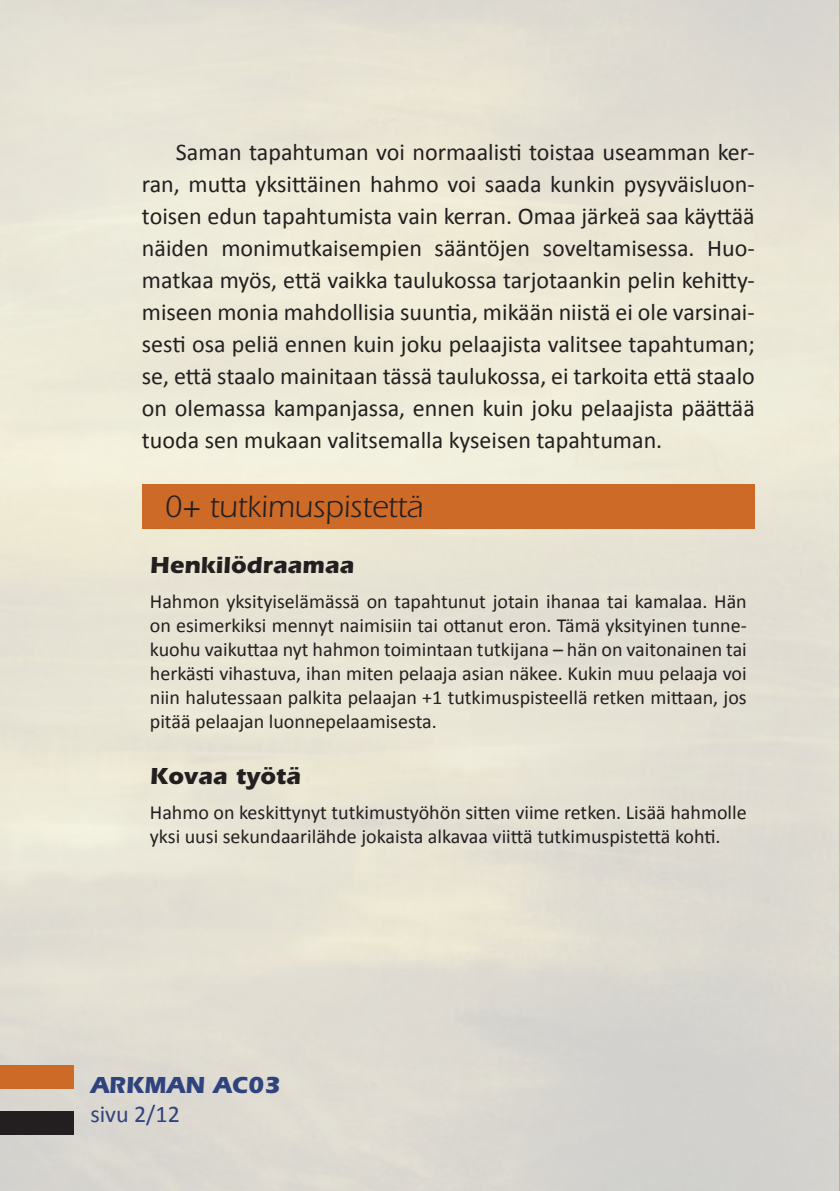
<style>
.page{position:relative;width:840px;height:1191px;background:#fff}
.page>*{position:absolute;margin:0;border:0;box-sizing:border-box;transform-origin:0 0}
.Otsikko{font:32px "ITC Eras Std";color:#231f20}
.t1{font:24px/32px "Calibri";color:#231f20;text-align:justify}
.Aliotsikko{font:700 24px "ITC Eras Std";color:#231f20}
.t2{font:700 24px "ITC Eras Std";color:#2f437e}
.t3{font:24px "Calibri";color:#2f437e}
.Sivuhuomio{font:20px/24px "Calibri";color:#231f20;text-align:justify}
</style>
<div class="page">
<img style="left:0;top:0;width:840px;height:1191px">
<div style="left:0;top:1110px;width:74px;height:24px;background:#231f20"></div>
<div style="left:0;top:1065px;width:74px;height:24px;background:#ce6a28"></div>
<div style="left:142px;top:484px;width:612px;height:44px;background:#ce6a28"></div>
<p class="t1" style="left:142px;top:136px;width:614px;text-indent:34px">Saman tapahtuman voi normaalisti toistaa useamman ker&shy;ran, mutta yksittäinen hahmo voi saada kunkin pysyväisluon&shy;toisen edun tapahtumista vain kerran. Omaa järkeä saa käyttää näiden monimutkaisempien sääntöjen soveltamisessa. Huo&shy;matkaa myös, että vaikka taulukossa tarjotaankin pelin kehitty&shy;miseen monia mahdollisia suuntia, mikään niistä ei ole varsinai&shy;sesti osa peliä ennen kuin joku pelaajista valitsee tapahtuman; se, että staalo mainitaan tässä taulukossa, ei tarkoita että staalo on olemassa kampanjassa, ennen kuin joku pelaajista päättää tuoda sen mukaan valitsemalla kyseisen tapahtuman.</p>
<p class="Otsikko" style="left:164px;top:489px;width:260px">0+ tutkimuspistettä</p>
<p class="Aliotsikko" style="left:150px;top:551px;width:205px">Henkilödraamaa</p>
<p class="Sivuhuomio" style="left:150px;top:589px;width:598px">Hahmon yksityiselämässä on tapahtunut jotain ihanaa tai kamalaa. Hän on esimerkiksi mennyt naimisiin tai ottanut eron. Tämä yksityinen tunne&shy;kuohu vaikuttaa nyt hahmon toimintaan tutkijana – hän on vaitonainen tai herkästi vihastuva, ihan miten pelaaja asian näkee. Kukin muu pelaaja voi niin halutessaan palkita pelaajan +1 tutkimuspisteellä retken mittaan, jos pitää pelaajan luonnepelaamisesta.</p>
<p class="Aliotsikko" style="left:150px;top:762px;width:152px">Kovaa työtä</p>
<p class="Sivuhuomio" style="left:150px;top:801px;width:598px">Hahmo on keskittynyt tutkimustyöhön sitten viime retken. Lisää hahmolle yksi uusi sekundaarilähde jokaista alkavaa viittä tutkimuspistettä kohti.</p>
<p class="t2" style="left:90px;top:1071px;width:192px">ARKMAN AC03</p>
<p class="t3" style="left:90px;top:1099px;width:91px">sivu 2/12</p>
</div>
